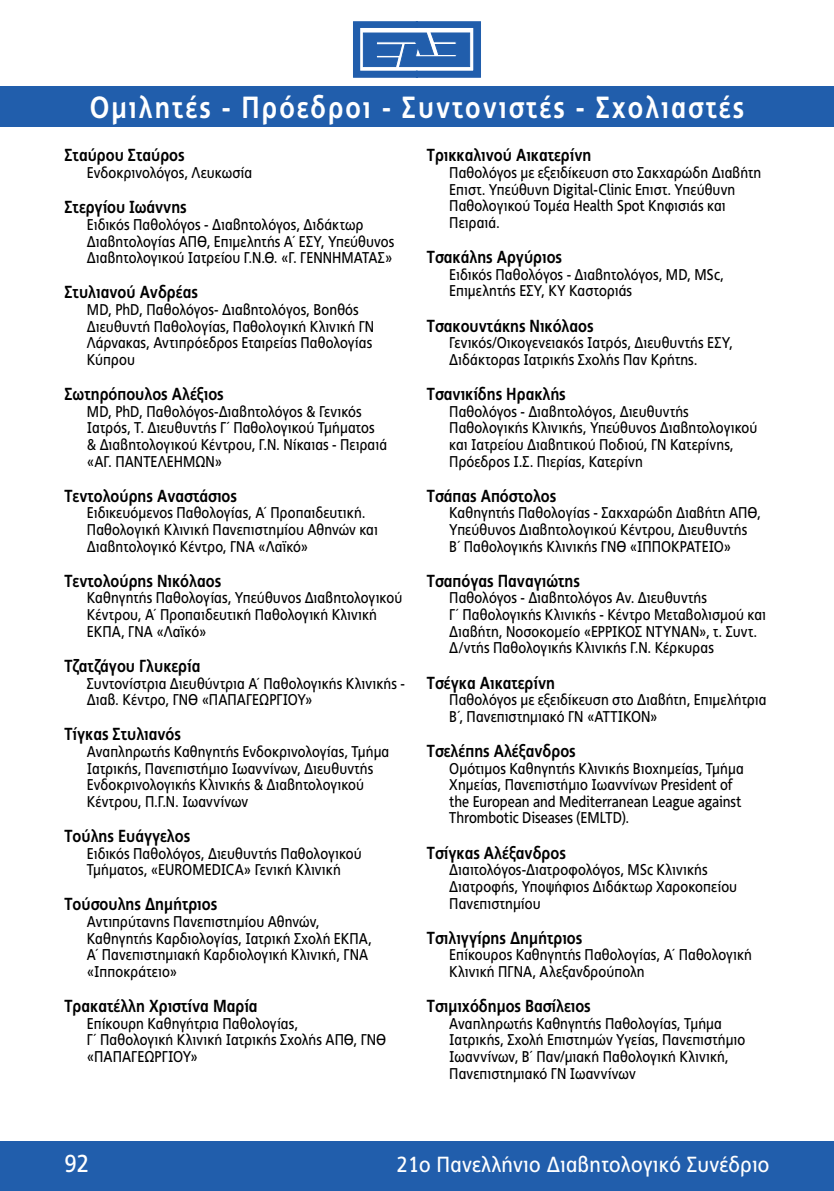
<style>
.page{position:relative;width:834px;height:1191px;background:#fff}
.page>*{position:absolute;margin:0;border:0;box-sizing:border-box;transform-origin:0 0}
.t1{font:700 30.62px "PF Index";letter-spacing:.07em;color:#fff;scale:.94 1}
.t2{font:24.5px "PF Index";color:#fff}
.t3{font:21.88px "PF Index";letter-spacing:.01em;color:#fff}
.t4{font:700 17.5px "PF Index";color:#000;scale:.95 1}
.t5{font:15.58px/16.6px "PF Index";letter-spacing:.005em;color:#000;scale:.95 1}
</style>
<div class="page">
<div style="left:0;top:1141px;width:833px;height:50px;background:#215eac"></div>
<div style="left:0;top:87px;width:833px;height:40px;background:#215eac"></div>
<svg style="left:353px;top:21px;width:128px;height:57px"></svg>
<h1 class="t1" style="left:90px;top:90px;width:697px">Ομιλητές - Πρόεδροι - Συντονιστές - Σχολιαστές</h1>
<p class="t4" style="left:64px;top:145px;width:128px">Σταύρου Σταύρος</p>
<p class="t5" style="left:87px;top:164px;width:175px">Ενδοκρινολόγος, Λευκωσία</p>
<p class="t4" style="left:64px;top:197px;width:130px">Στεργίου Ιωάννης</p>
<p class="t5" style="left:87px;top:216px;width:325px">Ειδικός Παθολόγος - Διαβητολόγος, Διδάκτωρ<br>Διαβητολογίας ΑΠΘ, Επιμελητής Α΄ ΕΣΥ, Υπεύθυνος<br>Διαβητολογικού Ιατρείου Γ.Ν.Θ. «Γ. ΓΕΝΝΗΜΑΤΑΣ»</p>
<p class="t4" style="left:64px;top:282px;width:142px">Στυλιανού Ανδρέας</p>
<p class="t5" style="left:87px;top:301px;width:304px">MD, PhD, Παθολόγος- Διαβητολόγος, Βοηθός Διευθυντή Παθολογίας, Παθολογική Κλινική ΓΝ Λάρνακας, Αντιπρόεδρος Εταιρείας Παθολογίας Κύπρου</p>
<p class="t4" style="left:64px;top:384px;width:169px">Σωτηρόπουλος Αλέξιος</p>
<p class="t5" style="left:87px;top:403px;width:317px">MD, PhD, Παθολόγος-Διαβητολόγος &amp; Γενικός Ιατρός, T. Διευθυντής Γ΄ Παθολογικού Τμήματος &amp; Διαβητολογικού Κέντρου, Γ.Ν. Νίκαιας - Πειραιά «ΑΓ. ΠΑΝΤΕΛΕΗΜΩΝ»</p>
<p class="t4" style="left:64px;top:485px;width:183px">Τεντολούρης Αναστάσιος</p>
<p class="t5" style="left:87px;top:505px;width:308px">Ειδικευόμενος Παθολογίας, Α΄ Προπαιδευτική.<br>Παθολογική Κλινική Πανεπιστημίου Αθηνών και<br>Διαβητολογικό Κέντρο, ΓΝΑ «Λαϊκό»</p>
<p class="t4" style="left:64px;top:570px;width:166px">Τεντολούρης Νικόλαος</p>
<p class="t5" style="left:87px;top:590px;width:333px">Καθηγητής Παθολογίας, Υπεύθυνος Διαβητολογικού<br>Κέντρου, Α΄ Προπαιδευτική Παθολογική Κλινική<br>ΕΚΠΑ, ΓΝΑ «Λαϊκό»</p>
<p class="t4" style="left:64px;top:655px;width:144px">Τζατζάγου Γλυκερία</p>
<p class="t5" style="left:87px;top:675px;width:336px">Συντονίστρια Διευθύντρια Α΄ Παθολογικής Κλινικής -<br>Διαβ. Κέντρο, ΓΝΘ «ΠΑΠΑΓΕΩΡΓΙΟΥ»</p>
<p class="t4" style="left:64px;top:724px;width:124px">Τίγκας Στυλιανός</p>
<p class="t5" style="left:87px;top:743px;width:320px">Αναπληρωτής Καθηγητής Ενδοκρινολογίας, Τμήμα Ιατρικής, Πανεπιστήμιο Ιωαννίνων, Διευθυντής Ενδοκρινολογικής Κλινικής &amp; Διαβητολογικού Κέντρου, Π.Γ.Ν. Ιωαννίνων</p>
<p class="t4" style="left:64px;top:825px;width:134px">Τούλης Ευάγγελος</p>
<p class="t5" style="left:87px;top:845px;width:291px">Ειδικός Παθολόγος, Διευθυντής Παθολογικού<br>Τμήματος, «EUROMEDICA» Γενική Κλινική</p>
<p class="t4" style="left:64px;top:894px;width:162px">Τούσουλης Δημήτριος</p>
<p class="t5" style="left:87px;top:913px;width:301px">Αντιπρύτανης Πανεπιστημίου Αθηνών, Καθηγητής Καρδιολογίας, Ιατρική Σχολή ΕΚΠΑ, Α΄ Πανεπιστημιακή Καρδιολογική Κλινική, ΓΝΑ «Ιπποκράτειο»</p>
<p class="t4" style="left:64px;top:995px;width:205px">Τρακατέλλη Χριστίνα Μαρία</p>
<p class="t5" style="left:87px;top:1015px;width:316px">Επίκουρη Καθηγήτρια Παθολογίας,<br>Γ΄ Παθολογική Κλινική Ιατρικής Σχολής ΑΠΘ, ΓΝΘ «ΠΑΠΑΓΕΩΡΓΙΟΥ»</p>
<p class="t4" style="left:427px;top:145px;width:174px">Τρικκαλινού Αικατερίνη</p>
<p class="t5" style="left:449px;top:164px;width:330px">Παθολόγος με εξειδίκευση στο Σακχαρώδη Διαβήτη Επιστ. Υπεύθυνη Digital-Clinic Επιστ. Υπεύθυνη Παθολογικού Τομέα Health Spot Κηφισιάς και Πειραιά.</p>
<p class="t4" style="left:427px;top:247px;width:144px">Τσακάλης Αργύριος</p>
<p class="t5" style="left:449px;top:266px;width:290px">Ειδικός Παθολόγος - Διαβητολόγος, MD, MSc,<br>Επιμελητής ΕΣΥ, ΚΥ Καστοριάς</p>
<p class="t4" style="left:427px;top:315px;width:177px">Τσακουντάκης Νικόλαος</p>
<p class="t5" style="left:449px;top:335px;width:300px">Γενικός/Οικογενειακός Ιατρός, Διευθυντής ΕΣΥ,<br>Διδάκτορας Ιατρικής Σχολής Παν Κρήτης.</p>
<p class="t4" style="left:427px;top:384px;width:148px">Τσανικίδης Ηρακλής</p>
<p class="t5" style="left:449px;top:403px;width:326px">Παθολόγος - Διαβητολόγος, Διευθυντής Παθολογικής Κλινικής, Υπεύθυνος Διαβητολογικού και Ιατρείου Διαβητικού Ποδιού, ΓΝ Κατερίνης, Πρόεδρος Ι.Σ. Πιερίας, Κατερίνη</p>
<p class="t4" style="left:427px;top:485px;width:138px">Τσάπας Απόστολος</p>
<p class="t5" style="left:449px;top:505px;width:329px">Καθηγητής Παθολογίας - Σακχαρώδη Διαβήτη ΑΠΘ,<br>Υπεύθυνος Διαβητολογικού Κέντρου, Διευθυντής<br>Β΄ Παθολογικής Κλινικής ΓΝΘ «ΙΠΠΟΚΡΑΤΕΙΟ»</p>
<p class="t4" style="left:427px;top:570px;width:163px">Τσαπόγας Παναγιώτης</p>
<p class="t5" style="left:449px;top:590px;width:335px">Παθολόγος - Διαβητολόγος Αν. Διευθυντής<br>Γ΄ Παθολογικής Κλινικής - Κέντρο Μεταβολισμού και Διαβήτη, Νοσοκομείο «ΕΡΡΙΚΟΣ ΝΤΥΝΑΝ», τ. Συντ.<br>Δ/ντής Παθολογικής Κλινικής Γ.Ν. Κέρκυρας</p>
<p class="t4" style="left:427px;top:672px;width:136px">Τσέγκα Αικατερίνη</p>
<p class="t5" style="left:449px;top:691px;width:335px">Παθολόγος με εξειδίκευση στο Διαβήτη, Επιμελήτρια<br>Β΄, Πανεπιστημιακό ΓΝ «ΑΤΤΙΚΟΝ»</p>
<p class="t4" style="left:427px;top:740px;width:158px">Τσελέπης Αλέξανδρος</p>
<p class="t5" style="left:449px;top:760px;width:311px">Ομότιμος Καθηγητής Κλινικής Βιοχημείας, Τμήμα Χημείας, Πανεπιστήμιο Ιωαννίνων President of the European and Mediterranean League against Thrombotic Diseases (EMLTD).</p>
<p class="t4" style="left:427px;top:842px;width:148px">Τσίγκας Αλέξανδρος</p>
<p class="t5" style="left:449px;top:861px;width:304px">Διαιτολόγος-Διατροφολόγος, MSc Κλινικής<br>Διατροφής, Υποψήφιος Διδάκτωρ Χαροκοπείου<br>Πανεπιστημίου</p>
<p class="t4" style="left:427px;top:927px;width:165px">Τσιλιγγίρης Δημήτριος</p>
<p class="t5" style="left:449px;top:946px;width:320px">Επίκουρος Καθηγητής Παθολογίας, Α΄ Παθολογική<br>Κλινική ΠΓΝΑ, Αλεξανδρούπολη</p>
<p class="t4" style="left:427px;top:995px;width:174px">Τσιμιχόδημος Βασίλειος</p>
<p class="t5" style="left:449px;top:1015px;width:313px">Αναπληρωτής Καθηγητής Παθολογίας, Τμήμα Ιατρικής, Σχολή Επιστημών Υγείας, Πανεπιστήμιο Ιωαννίνων, Β΄ Παν/μιακή Παθολογική Κλινική, Πανεπιστημιακό ΓΝ Ιωαννίνων</p>
<h2 class="t2" style="left:64px;top:1149px;width:26px">92</h2>
<h3 class="t3" style="left:396px;top:1151px;width:374px">21ο Πανελλήνιο Διαβητολογικό Συνέδριο</h3>
</div>
